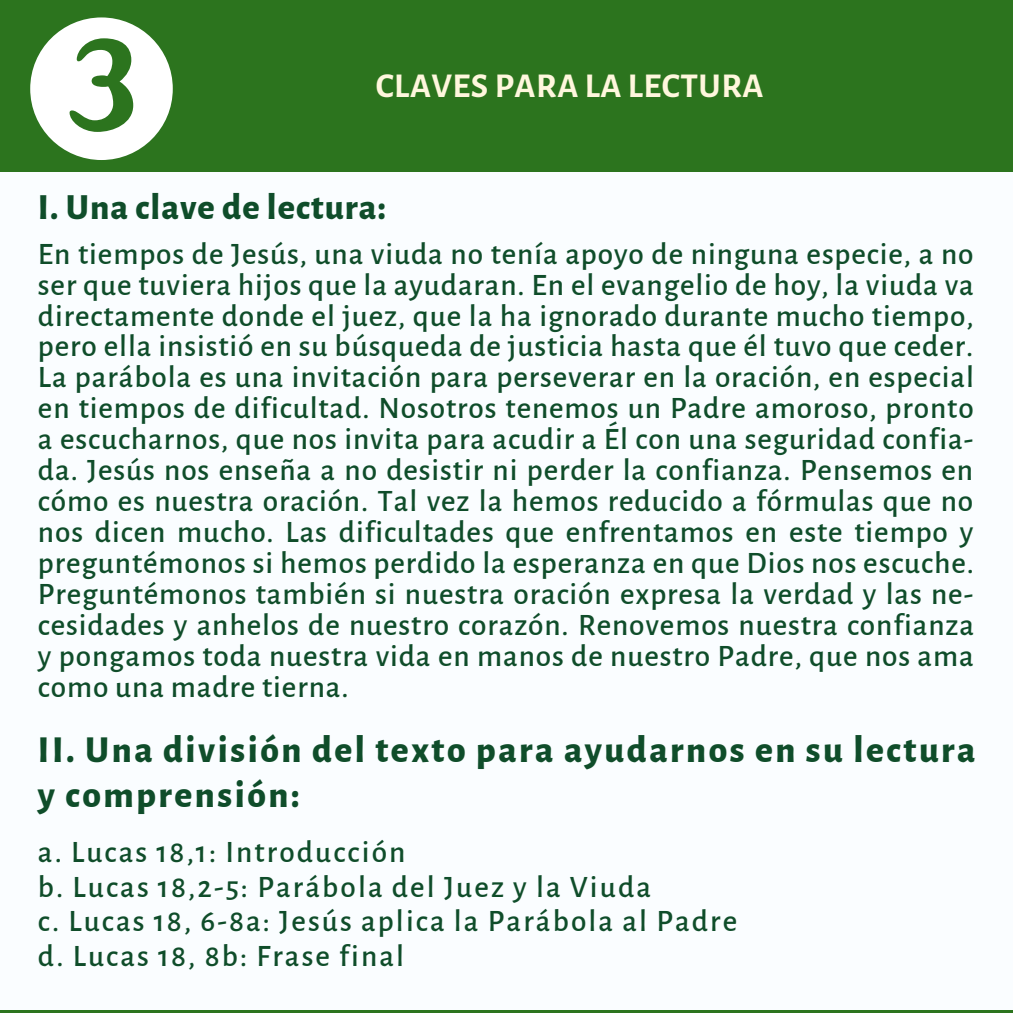
<style>
.page{position:relative;width:1013px;height:1013px;background:#fff}
.page>*{position:absolute;margin:0;border:0;box-sizing:border-box;transform-origin:0 0}
.t1{font:800 37.5px/46px "Alegreya Sans";letter-spacing:.065em;color:#0f4d2a}
.t2{font:800 36.25px "Alegreya Sans";letter-spacing:.03em;color:#0f4d2a}
.t3{font:700 35px "Alegreya Sans";letter-spacing:.015em;color:#fff7dd}
.t4{font:500 31.25px/31px "Alegreya Sans";letter-spacing:.065em;color:#0f4d2a;text-align:justify}
</style>
<div class="page">
<div style="left:0;top:0;width:1012px;height:1012px;background:#2c741e"></div>
<div style="left:0;top:172px;width:1012px;height:837px;background:#fafdff"></div>
<svg style="left:30px;top:17px;width:143px;height:143px"></svg>
<p class="t3" style="left:376px;top:69px;width:389px">CLAVES PARA LA LECTURA</p>
<p class="t2" style="left:38px;top:189px;width:349px">I. Una clave de lectura:</p>
<p class="t4" style="left:38px;top:239px;width:937px">En tiempos de Jesús, una viuda no tenía apoyo de ninguna especie, a no ser que tuviera hijos que la ayudaran. En el evangelio de hoy, la viuda va directamente donde el juez, que la ha ignorado durante mucho tiempo, pero ella insistió en su búsqueda de justicia hasta que él tuvo que ceder.<br>La parábola es una invitación para perseverar en la oración, en especial en tiempos de dificultad. Nosotros tenemos un Padre amoroso, pronto a escucharnos, que nos invita para acudir a Él con una seguridad confia&shy;da. Jesús nos enseña a no desistir ni perder la confianza. Pensemos en cómo es nuestra oración. Tal vez la hemos reducido a fórmulas que no nos dicen mucho. Las dificultades que enfrentamos en este tiempo y preguntémonos si hemos perdido la esperanza en que Dios nos escuche.<br>Preguntémonos también si nuestra oración expresa la verdad y las ne&shy;cesidades y anhelos de nuestro corazón. Renovemos nuestra confianza y pongamos toda nuestra vida en manos de nuestro Padre, que nos ama como una madre tierna.</p>
<p class="t1" style="left:38px;top:727px;width:939px">II. Una división del texto para ayudarnos en su lectura y comprensión:</p>
<p class="t4" style="left:38px;top:835px;width:701px;line-height:34.8px;text-align:left">a. Lucas 18,1: Introducción<br>b. Lucas 18,2-5: Parábola del Juez y la Viuda<br>c. Lucas 18, 6-8a: Jesús aplica la Parábola al Padre d. Lucas 18, 8b: Frase final</p>
</div>
